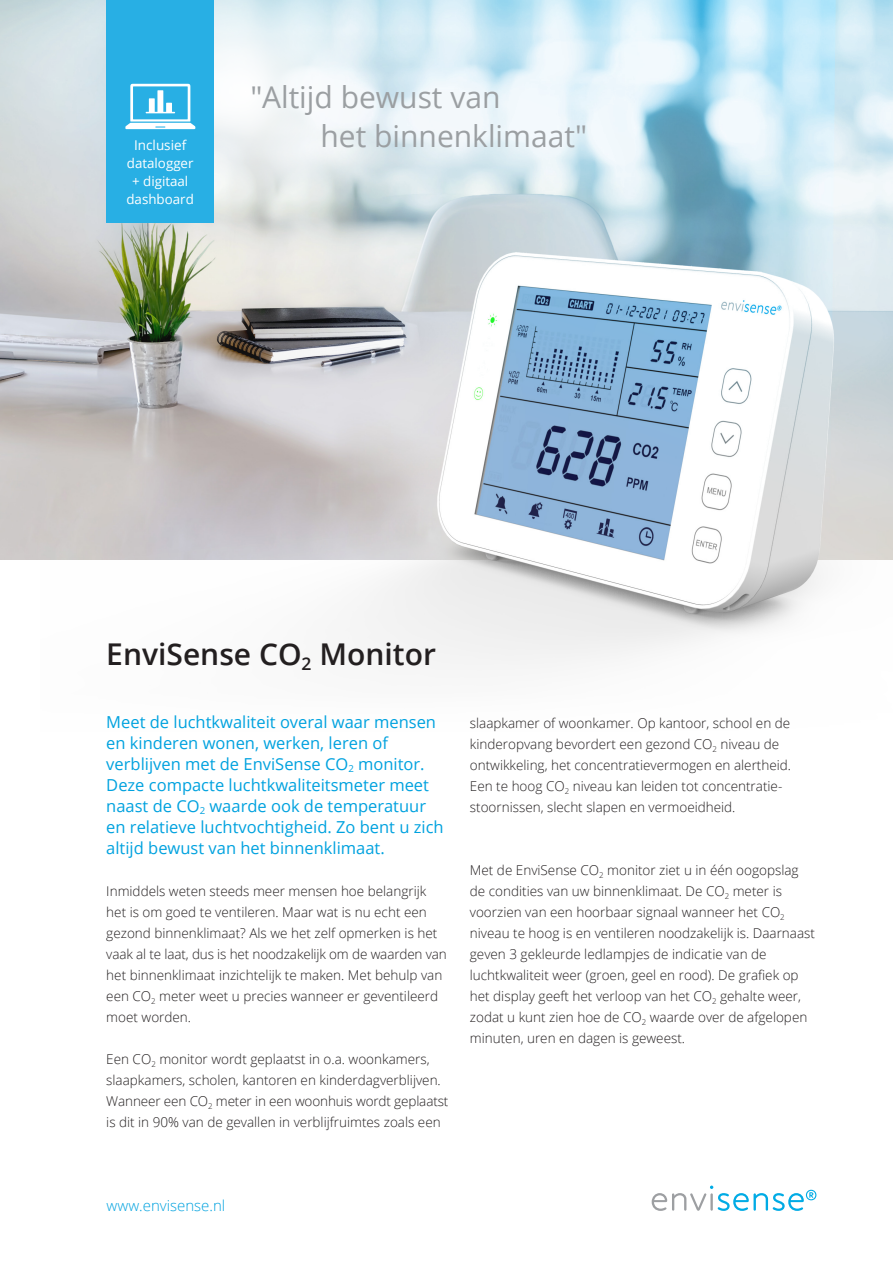
<style>
.page{position:relative;width:893px;height:1263px;background:#fff}
.page>*{position:absolute;margin:0;border:0;box-sizing:border-box;transform-origin:0 0}
.KOP_1{font:30px "Open Sans";color:#9b9fa2}
.KOP_1-2{font:600 30px "Open Sans";color:#231f20}
.INTRO{font:16.5px/21px "Open Sans";color:#00a2df}
.BODY_KOP{font:300 15px "Open Sans";color:#00a2df}
.BODY_TEKST{font:300 13.5px/21px "Open Sans";color:#231f20}
.t1{font:13.5px "Open Sans";color:#fff}
.t2{font:13.35px "Open Sans";color:#fff}
</style>
<div class="page">
<svg style="left:652px;top:1185px;width:164px;height:26px"></svg>
<img style="left:364px;top:560px;width:457px;height:105px">
<svg style="left:0;top:0;width:893px;height:560px;background:#c6d2d9"></svg>
<svg style="left:113px;top:0;width:264px;height:224px"></svg>
<div style="left:106px;top:0;width:108px;height:223px;background:#28afe4"></div>
<svg style="left:125px;top:84px;width:71px;height:45px"></svg>
<p class="t1" style="left:134px;top:136px;width:54px">Inclusief</p>
<p class="t2" style="left:127px;top:154px;width:68px">datalogger</p>
<p class="t2" style="left:132px;top:172px;width:58px">+ digitaal</p>
<p class="t2" style="left:126px;top:190px;width:69px">dashboard</p>
<p class="KOP_1" style="left:250px;top:76px;width:252px">″Altijd bewust van</p>
<p class="KOP_1" style="left:321px;top:115px;width:268px">het binnenklimaat″</p>
<p class="KOP_1-2" style="left:106px;top:633px;width:331px">EnviSense CO<sub>2</sub> Monitor</p>
<p class="INTRO" style="left:106px;top:711px;width:339px">Meet de luchtkwaliteit overal waar mensen en kinderen wonen, werken, leren of verblijven met de EnviSense CO<sub>2</sub> monitor.<br>Deze compacte luchtkwaliteitsmeter meet naast de CO<sub>2</sub> waarde ook de temperatuur en relatieve luchtvochtigheid. Zo bent u zich altijd bewust van het binnenklimaat.</p>
<p class="BODY_TEKST" style="left:106px;top:880px;width:342px">Inmiddels weten steeds meer mensen hoe belangrijk het is om goed te ventileren. Maar wat is nu echt een gezond binnenklimaat? Als we het zelf opmerken is het vaak al te laat, dus is het noodzakelijk om de waarden van het binnenklimaat inzichtelijk te maken. Met behulp van een CO<sub>2</sub> meter weet u precies wanneer er geventileerd moet worden.</p>
<p class="BODY_TEKST" style="left:106px;top:1048px;width:344px">Een CO<sub>2</sub> monitor wordt geplaatst in o.a. woonkamers, slaapkamers, scholen, kantoren en kinderdagverblijven.<br>Wanneer een CO<sub>2</sub> meter in een woonhuis wordt geplaatst is dit in 90% van de gevallen in verblijfruimtes zoals een</p>
<p class="BODY_TEKST" style="left:470px;top:712px;width:323px">slaapkamer of woonkamer. Op kantoor, school en de kinderopvang bevordert een gezond CO<sub>2</sub> niveau de ontwikkeling, het concentratievermogen en alertheid.<br>Een te hoog CO<sub>2</sub> niveau kan leiden tot concentratie&shy;stoornissen, slecht slapen en vermoeidheid.</p>
<p class="BODY_TEKST" style="left:470px;top:859px;width:347px">Met de EnviSense CO<sub>2</sub> monitor ziet u in één oogopslag de condities van uw binnenklimaat. De CO<sub>2</sub> meter is voorzien van een hoorbaar signaal wanneer het CO<sub>2 </sub>niveau te hoog is en ventileren noodzakelijk is. Daarnaast geven 3 gekleurde ledlampjes de indicatie van de -luchtkwaliteit weer (groen, geel en rood). De grafiek op het display geeft het verloop van het CO<sub>2</sub> gehalte weer, zodat u kunt zien hoe de CO<sub>2</sub> waarde over de afgelopen minuten, uren en dagen is geweest.</p>
<p class="BODY_KOP" style="left:107px;top:1195px;width:120px">www.envisense.nl</p>
</div>
